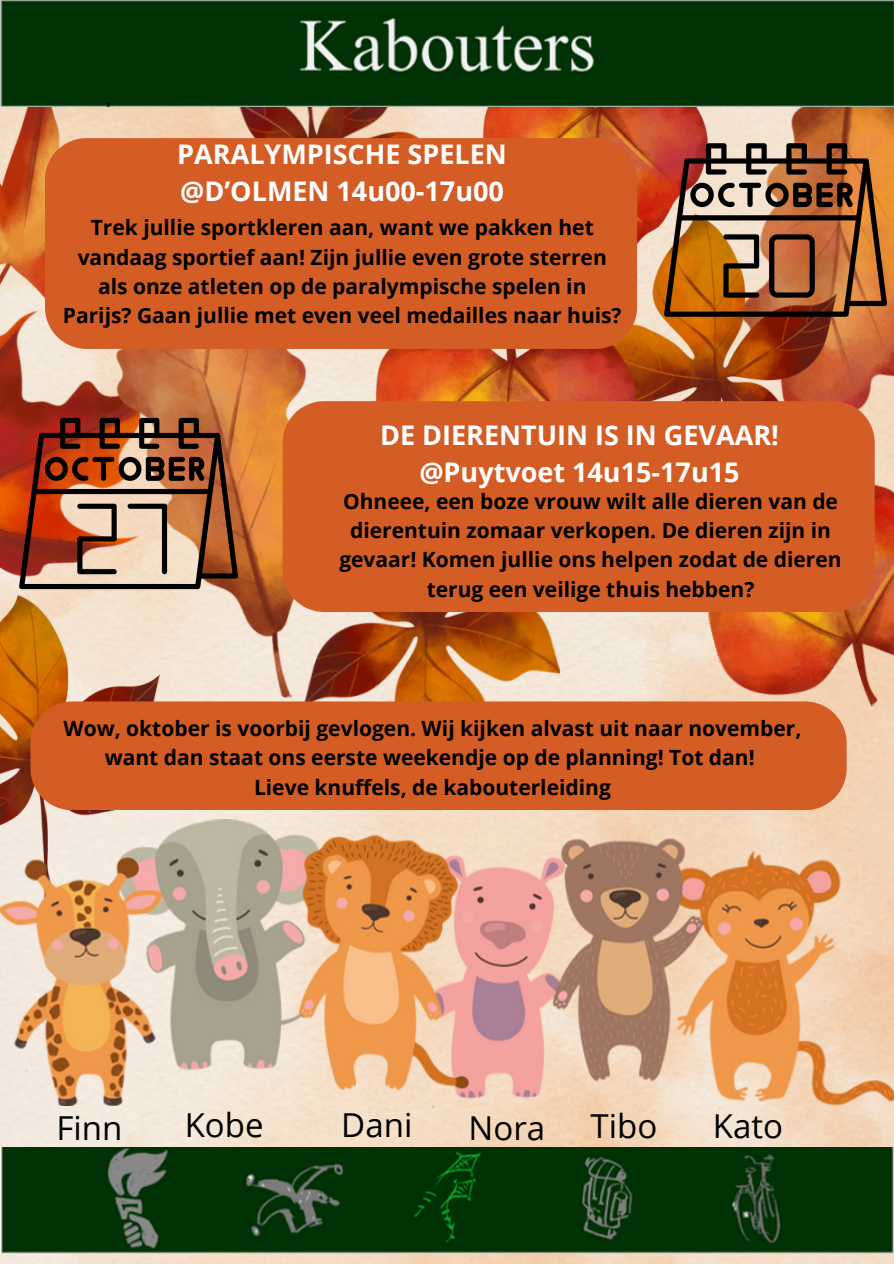
<style>
.page{position:relative;width:894px;height:1264px;background:#fff}
.page>*{position:absolute;margin:0;border:0;box-sizing:border-box;transform-origin:0 0}
.t1{font:33px "Open Sans";color:#000}
.t2{font:700 27px/37.2px "Open Sans";color:#fff}
.t3{font:700 21px/29.2px "Open Sans";color:#000;text-align:center}
</style>
<div class="page">
<img style="left:0;top:107px;width:893px;height:1156px">
<img style="left:0;top:700px;width:159px;height:119px">
<img style="left:0;top:107px;width:184px;height:130px">
<img style="left:187px;top:107px;width:264px;height:31px">
<img style="left:483px;top:107px;width:127px;height:31px">
<img style="left:610px;top:107px;width:283px;height:287px">
<img style="left:667px;top:394px;width:226px;height:346px">
<img style="left:0;top:0;width:893px;height:107px">
<img style="left:0;top:1147px;width:893px;height:106px">
<img style="left:636px;top:214px;width:200px;height:187px">
<img style="left:474px;top:349px;width:162px;height:52px">
<img style="left:299px;top:612px;width:265px;height:89px">
<img style="left:0;top:237px;width:474px;height:463px">
<img style="left:664px;top:119px;width:222px;height:222px">
<img style="left:19px;top:394px;width:219px;height:218px">
<div style="left:45px;top:138px;width:592px;height:211px;background:#d35d25"></div>
<div style="left:282px;top:401px;width:592px;height:211px;background:#d35d25"></div>
<div style="left:30px;top:701px;width:816px;height:109px;background:#d35d25"></div>
<img style="left:0;top:819px;width:893px;height:286px">
<p class="t2" style="left:177px;top:134px;width:331px">PARALYMPISCHE SPELEN @D’OLMEN 14u00-17u00</p>
<p class="t3" style="left:63px;top:212px;width:560px">Trek jullie sportkleren aan, want we pakken het vandaag sportief aan! Zijn jullie even grote sterren als onze atleten op de paralympische spelen in Parijs? Gaan jullie met even veel medailles naar huis?</p>
<p class="t2" style="left:380px;top:415px;width:400px;text-align:center">DE DIERENTUIN IS IN GEVAAR! @Puytvoet 14u15-17u15</p>
<p class="t3" style="left:339px;top:486px;width:503px">Ohneee, een boze vrouw wilt alle dieren van de dierentuin zomaar verkopen. De dieren zijn in gevaar! Komen jullie ons helpen zodat de dieren terug een veilige thuis hebben?</p>
<p class="t3" style="left:63px;top:713px;width:739px">Wow, oktober is voorbij gevlogen. Wij kijken alvast uit naar november, want dan staat ons eerste weekendje op de planning! Tot dan!</p>
<h1 class="t3" style="left:254px;top:771px;width:358px">Lieve knuffels, de kabouterleiding</h1>
<h1 class="t1" style="left:56px;top:1104px;width:67px">Finn</h1>
<h1 class="t1" style="left:185px;top:1101px;width:80px">Kobe</h1>
<h1 class="t1" style="left:341px;top:1101px;width:72px">Dani</h1>
<h1 class="t1" style="left:468px;top:1104px;width:78px">Nora</h1>
<h1 class="t1" style="left:590px;top:1102px;width:68px">Tibo</h1>
<p class="t1" style="left:712px;top:1102px;width:72px">Kato</p>
</div>
